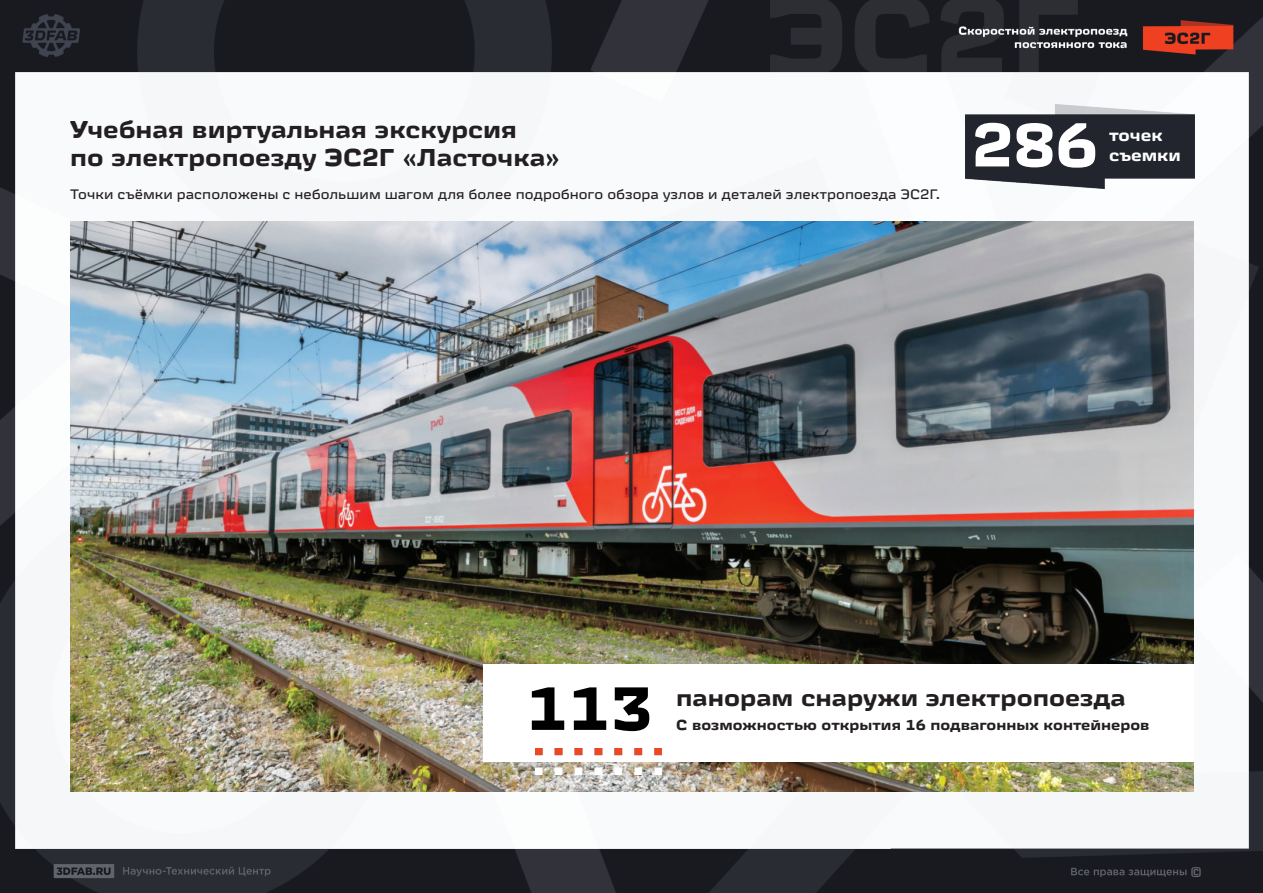
<style>
.page{position:relative;width:1263px;height:893px;background:#fff}
.page>*{position:absolute;margin:0;border:0;box-sizing:border-box;transform-origin:0 0}
.t1{font:700 expanded 60px "Russian Rail G Pro";color:#fff}
.t2{font:700 expanded 60px "Russian Rail G Pro";color:#000}
.t3{font:700 expanded 24px/28.8px "Russian Rail G Pro";color:#231f20}
.t4{font:700 expanded 23.25px "Russian Rail G Pro";color:#231f20}
.t5{font:700 expanded 16.5px/19.8px "Russian Rail G Pro";color:#fff}
.t6{font:700 expanded 14.25px "Russian Rail G Pro";color:#231f20}
.t7{font:expanded 13.5px "Russian Rail G Pro";color:#231f20}
</style>
<div class="page">
<img style="left:0;top:0;width:1263px;height:893px">
<img style="left:70px;top:222px;width:1123px;height:570px">
<img style="left:965px;top:105px;width:229px;height:83px">
<div style="left:484px;top:664px;width:710px;height:97px;background:#fff"></div>
<img style="left:536px;top:748px;width:125px;height:27px">
<h2 class="t3" style="left:70px;top:114px;width:491px">Учебная виртуальная экскурсия<br>по электропоезду ЭС2Г «Ласточка»</h2>
<h1 class="t1" style="left:971px;top:108px;width:127px">286</h1>
<p class="t5" style="left:1109px;top:125px;width:73px">точек съемки</p>
<p class="t7" style="left:70px;top:186px;width:872px">Точки съёмки расположены с небольшим шагом для более подробного обзора узлов и деталей электропоезда ЭС2Г.</p>
<h1 class="t2" style="left:527px;top:671px;width:127px">113</h1>
<h3 class="t4" style="left:676px;top:683px;width:451px">панорам снаружи электропоезда</h3>
<p class="t6" style="left:676px;top:716px;width:475px">С возможностью открытия 16 подвагонных контейнеров</p>
</div>
